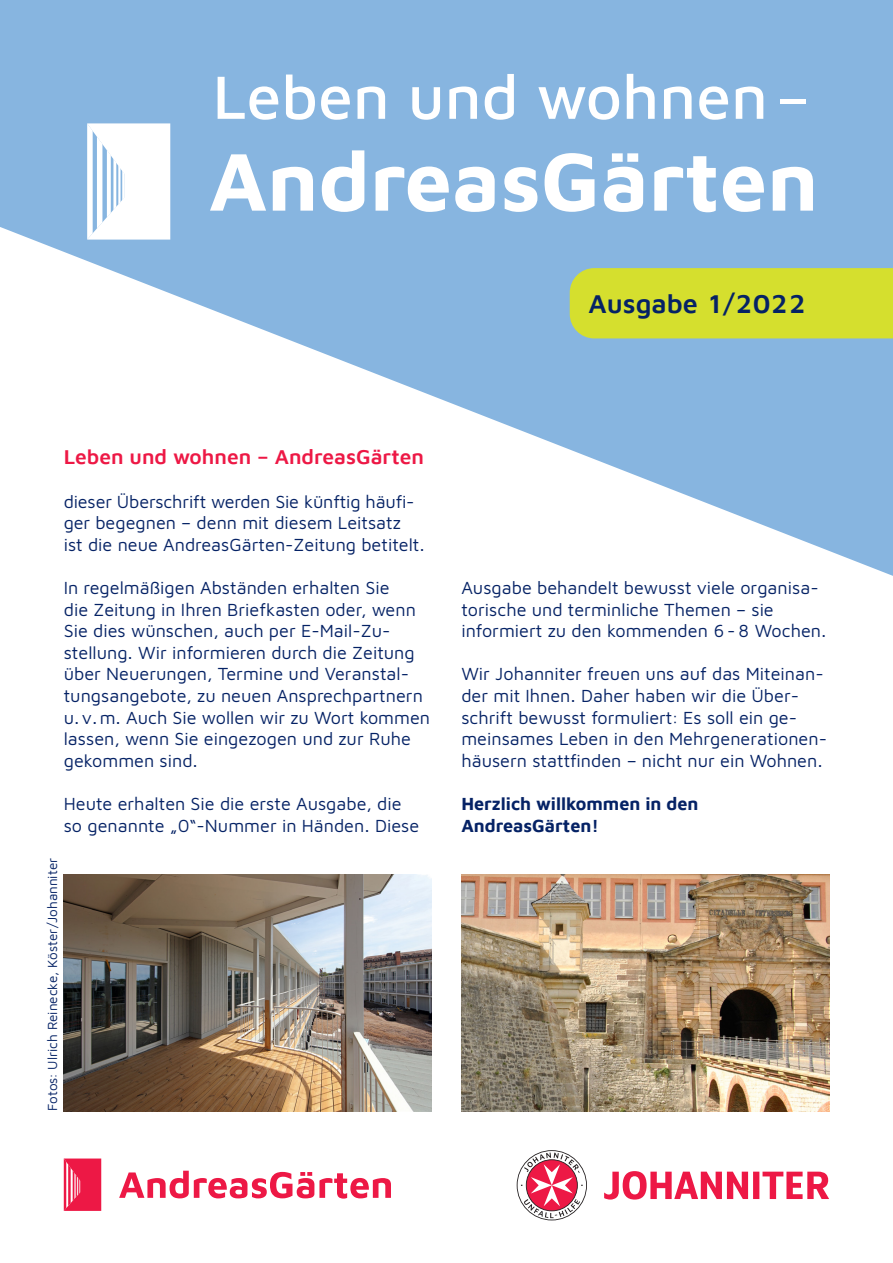
<style>
.page{position:relative;width:893px;height:1263px;background:#fff}
.page>*{position:absolute;margin:0;border:0;box-sizing:border-box;transform-origin:0 0}
.t1{font:500 63px "Maven Johanniter";color:#fff}
.t2{font:600 27px "Maven Johanniter";color:#052265}
.t3{font:600 21px "Maven Johanniter";color:#ed1845}
.t4{font:18px/21.6px "Maven Johanniter";color:#052265}
.t5{font:700 18px/21.6px "Maven Johanniter";color:#052265}
.t6{font:13.5px "Maven Johanniter";color:#052265}
.s1{font-size:61.5px}
</style>
<div class="page">
<svg style="left:0;top:0;width:893px;height:576px;fill:#87b5e0"></svg>
<svg style="left:517px;top:1150px;width:312px;height:70px"></svg>
<svg style="left:119px;top:1171px;width:272px;height:27px"></svg>
<svg style="left:64px;top:1158px;width:37px;height:53px;background:#ef335b"></svg>
<div style="left:570px;top:268px;width:323px;height:70px;background:#d5df2e"></div>
<svg style="left:210px;top:154px;width:56px;height:57px"></svg>
<svg style="left:273px;top:167px;width:40px;height:44px"></svg>
<svg style="left:322px;top:150px;width:42px;height:62px"></svg>
<svg style="left:376px;top:166px;width:73px;height:46px"></svg>
<svg style="left:455px;top:167px;width:40px;height:45px"></svg>
<svg style="left:504px;top:167px;width:33px;height:45px"></svg>
<svg style="left:545px;top:153px;width:49px;height:59px"></svg>
<svg style="left:604px;top:153px;width:39px;height:59px"></svg>
<svg style="left:654px;top:156px;width:62px;height:56px"></svg>
<svg style="left:723px;top:166px;width:41px;height:46px"></svg>
<svg style="left:773px;top:167px;width:40px;height:44px"></svg>
<svg style="left:87px;top:123px;width:83px;height:117px"></svg>
<img style="left:64px;top:874px;width:368px;height:238px">
<img style="left:461px;top:874px;width:368px;height:238px">
<h1 class="t1" style="left:213px;top:53px;width:599px">Leben und wohnen<span class="s1">–</span></h1>
<h2 class="t2" style="left:588px;top:285px;width:219px">Ausgabe 1/2022</h2>
<p class="t3" style="left:64px;top:442px;width:362px">Leben und wohnen – AndreasGärten</p>
<p class="t4" style="left:64px;top:489px;width:363px">dieser Überschrift werden Sie künftig häufi&shy;ger begegnen – denn mit diesem Leitsatz<br>ist die neue AndreasGärten-Zeitung betitelt.</p>
<p class="t4" style="left:64px;top:576px;width:368px">In regelmäßigen Abständen erhalten Sie<br>die Zeitung in Ihren Briefkasten oder, wenn Sie dies wünschen, auch per E-Mail-Zu&shy;stellung. Wir informieren durch die Zeitung über Neuerungen, Termine und Veranstal&shy;tungsangebote, zu neuen Ansprechpartnern u.v.m. Auch Sie wollen wir zu Wort kommen lassen, wenn Sie eingezogen und zur Ruhe gekommen sind.</p>
<p class="t4" style="left:64px;top:792px;width:357px">Heute erhalten Sie die erste Ausgabe, die so genannte „0“-Nummer in Händen. Diese</p>
<p class="t6" style="left:43px;top:1111px;width:254px;rotate:-90deg">Fotos: Ulrich Reinecke, Köster/Johanniter</p>
<p class="t4" style="left:461px;top:576px;width:367px">Ausgabe behandelt bewusst viele organisa&shy;torische und terminliche Themen – sie informiert zu den kommenden 6-8 Wochen.</p>
<p class="t4" style="left:461px;top:662px;width:367px">Wir Johanniter freuen uns auf das Miteinan&shy;der mit Ihnen. Daher haben wir die Über&shy;schrift bewusst formuliert: Es soll ein ge&shy;meinsames Leben in den Mehrgenerationen&shy;häusern stattfinden – nicht nur ein Wohnen.</p>
<p class="t5" style="left:461px;top:792px;width:239px">Herzlich willkommen in den<br>AndreasGärten!</p>
</div>
